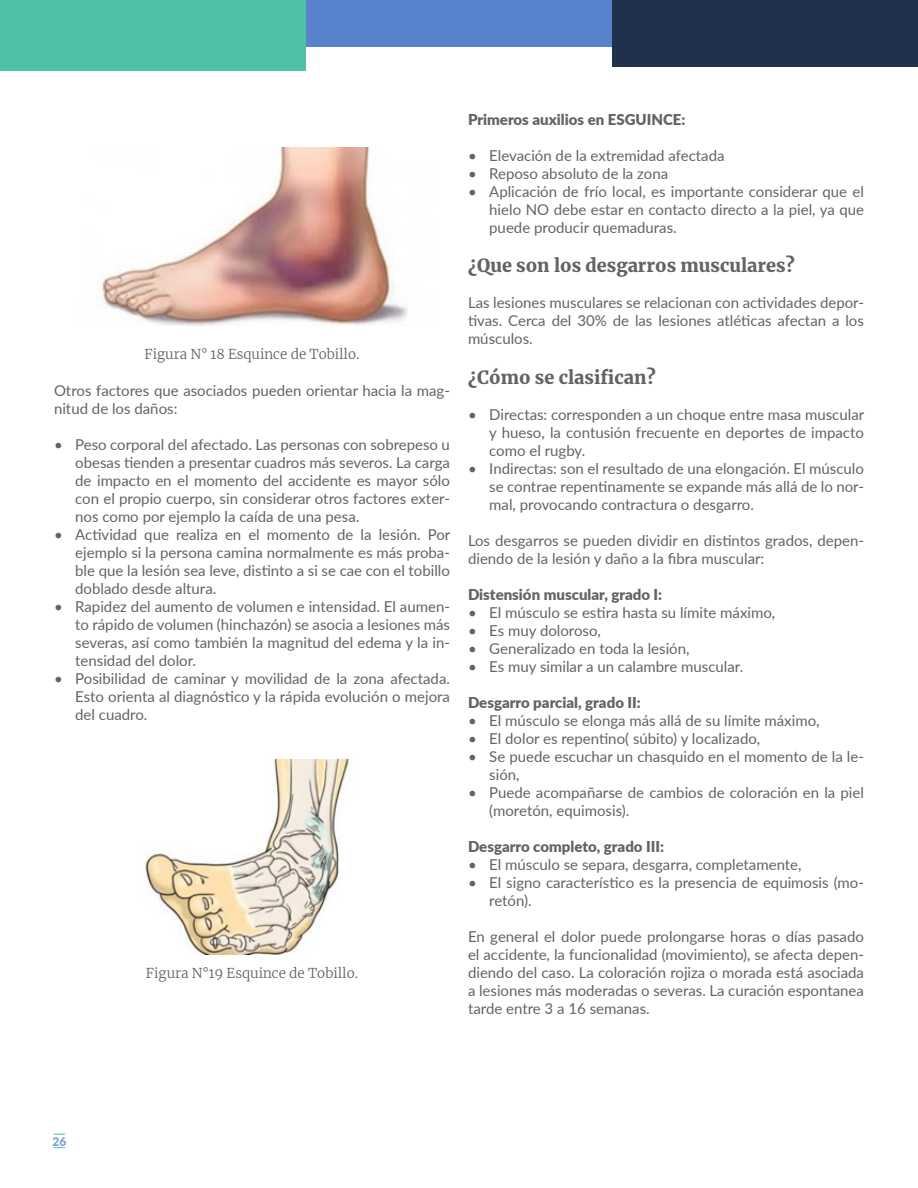
<style>
.page{position:relative;width:918px;height:1188px;background:#fff}
.page>*{position:absolute;margin:0;border:0;box-sizing:border-box;transform-origin:0 0}
.Párrafo{font:900 18px "Merriweather";color:#636366}
.Párrafo-2{font:15px/18px "Lato";color:#636366;text-align:justify}
.Párrafo-3{font:900 15px "Lato";color:#636366}
.Párrafo-4{font:300 13.5px "Merriweather";color:#636366}
.t1{font:900 12px "Lato";color:#83a1d9}
</style>
<div class="page">
<div style="left:612px;top:0;width:306px;height:67px;background:#21304d"></div>
<div style="left:306px;top:0;width:306px;height:47px;background:#5982cc"></div>
<div style="left:0;top:0;width:306px;height:71px;background:#4ec0a7"></div>
<hr style="left:917px;top:0;width:1px;height:52px;background:#4ec0a7">
<img style="left:100px;top:147px;width:308px;height:179px">
<img style="left:145px;top:759px;width:204px;height:195px">
<p class="Párrafo-4" style="left:145px;top:345px;width:216px">Figura N° 18 Esquince de Tobillo.</p>
<p class="Párrafo-2" style="left:54px;top:381px;width:397px">Otros factores que asociados pueden orientar hacia la mag&shy;nitud de los daños:</p>
<p class="Párrafo-2" style="left:75px;top:435px;width:376px;text-indent:-21px">• Peso corporal del afectado. Las personas con sobrepeso u obesas tienden a presentar cuadros más severos. La carga de impacto en el momento del accidente es mayor sólo con el propio cuerpo, sin considerar otros factores exter&shy;nos como por ejemplo la caída de una pesa.</p>
<p class="Párrafo-2" style="left:75px;top:525px;width:377px;text-indent:-21px">• Actividad que realiza en el momento de la lesión. Por ejemplo si la persona camina normalmente es más proba&shy;ble que la lesión sea leve, distinto a si se cae con el tobillo doblado desde altura.</p>
<p class="Párrafo-2" style="left:75px;top:597px;width:376px;text-indent:-21px">• Rapidez del aumento de volumen e intensidad. El aumen&shy;to rápido de volumen (hinchazón) se asocia a lesiones más severas, así como también la magnitud del edema y la in&shy;tensidad del dolor.</p>
<p class="Párrafo-2" style="left:75px;top:669px;width:376px;text-indent:-21px">• Posibilidad de caminar y movilidad de la zona afectada.<br>Esto orienta al diagnóstico y la rápida evolución o mejora del cuadro.</p>
<p class="Párrafo-4" style="left:146px;top:964px;width:214px">Figura N°19 Esquince de Tobillo.</p>
<p class="Párrafo-3" style="left:468px;top:108px;width:219px">Primeros auxilios en ESGUINCE:</p>
<p class="Párrafo-2" style="left:468px;top:146px;width:258px">• Elevación de la extremidad afectada</p>
<p class="Párrafo-2" style="left:468px;top:164px;width:202px">• Reposo absoluto de la zona</p>
<p class="Párrafo-2" style="left:489px;top:182px;width:376px;text-indent:-21px">• Aplicación de frío local, es importante considerar que el hielo NO debe estar en contacto directo a la piel, ya que puede producir quemaduras.</p>
<p class="Párrafo" style="left:468px;top:253px;width:328px">¿Que son los desgarros musculares?</p>
<p class="Párrafo-2" style="left:468px;top:293px;width:397px">Las lesiones musculares se relacionan con actividades depor&shy;tivas. Cerca del 30% de las lesiones atléticas afectan a los músculos.</p>
<p class="Párrafo" style="left:468px;top:365px;width:189px">¿Cómo se clasifican?</p>
<p class="Párrafo-2" style="left:489px;top:405px;width:377px;text-indent:-21px">• Directas: corresponden a un choque entre masa muscular y hueso, la contusión frecuente en deportes de impacto como el rugby.</p>
<p class="Párrafo-2" style="left:489px;top:459px;width:376px;text-indent:-21px">• Indirectas: son el resultado de una elongación. El músculo se contrae repentinamente se expande más allá de lo nor&shy;mal, provocando contractura o desgarro.</p>
<p class="Párrafo-2" style="left:468px;top:531px;width:397px">Los desgarros se pueden dividir en distintos grados, depen&shy;diendo de la lesión y daño a la fibra muscular:</p>
<p class="Párrafo-3" style="left:468px;top:583px;width:196px">Distensión muscular, grado I:</p>
<p class="Párrafo-2" style="left:468px;top:603px;width:309px">• El músculo se estira hasta su límite máximo,</p>
<p class="Párrafo-2" style="left:468px;top:621px;width:135px">• Es muy doloroso,</p>
<p class="Párrafo-2" style="left:468px;top:639px;width:223px">• Generalizado en toda la lesión,</p>
<p class="Párrafo-2" style="left:468px;top:657px;width:277px">• Es muy similar a un calambre muscular.</p>
<p class="Párrafo-3" style="left:468px;top:691px;width:174px">Desgarro parcial, grado II:</p>
<p class="Párrafo-2" style="left:468px;top:711px;width:353px">• El músculo se elonga más allá de su límite máximo,</p>
<p class="Párrafo-2" style="left:468px;top:729px;width:294px">• El dolor es repentino( súbito) y localizado,</p>
<p class="Párrafo-2" style="left:489px;top:747px;width:376px;text-indent:-21px">• Se puede escuchar un chasquido en el momento de la le&shy;sión,</p>
<p class="Párrafo-2" style="left:489px;top:783px;width:376px;text-indent:-21px">• Puede acompañarse de cambios de coloración en la piel (moretón, equimosis).</p>
<p class="Párrafo-3" style="left:468px;top:835px;width:198px">Desgarro completo, grado III:</p>
<p class="Párrafo-2" style="left:468px;top:855px;width:335px">• El músculo se separa, desgarra, completamente,</p>
<p class="Párrafo-2" style="left:489px;top:873px;width:376px;text-indent:-21px">• El signo característico es la presencia de equimosis (mo&shy;retón).</p>
<p class="Párrafo-2" style="left:468px;top:927px;width:397px">En general el dolor puede prolongarse horas o días pasado el accidente, la funcionalidad (movimiento), se afecta depen&shy;diendo del caso. La coloración rojiza o morada está asociada a lesiones más moderadas o severas. La curación espontanea tarde entre 3 a 16 semanas.</p>
<p class="t1" style="left:52px;top:1133px;width:15px">26</p>
</div>
